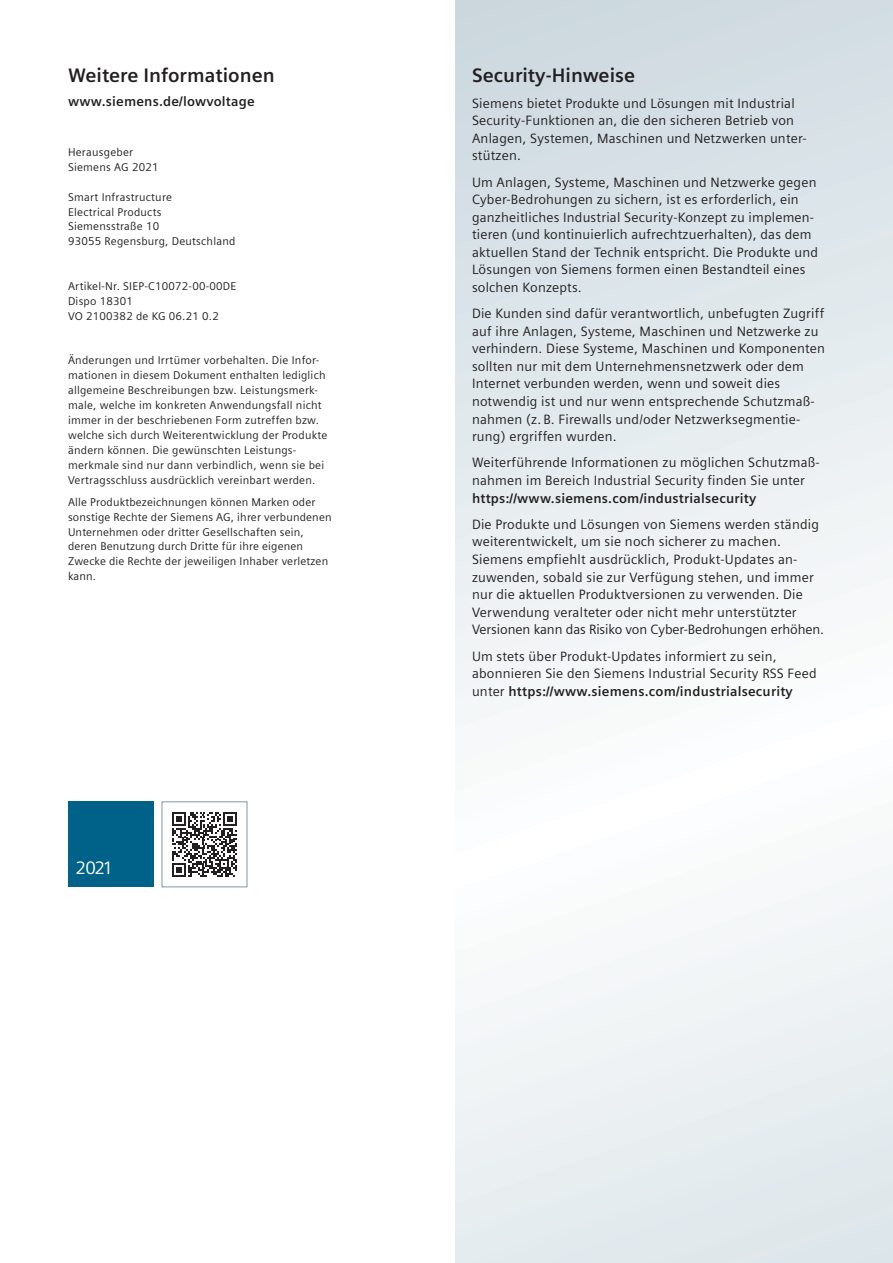
<style>
.page{position:relative;width:893px;height:1263px;background:#fff}
.page>*{position:absolute;margin:0;border:0;box-sizing:border-box;transform-origin:0 0}
._02__Subhead_Black{font:700 19.5px "Siemens Sans";color:#231f20}
._66__Eye_catcher_12p{font:18px "Siemens Sans";color:#fff}
._03__Body_text__9pt{font:13.5px/17.5px "Siemens Sans";letter-spacing:.015em;color:#231f20}
._64__Body_text_Headl{font:700 13.5px "Siemens Sans";letter-spacing:.015em;color:#231f20}
._00_Imprint{font:11.25px/14.9px "Siemens Sans";letter-spacing:.02em;color:#231f20}
.s1{font-weight:700}
</style>
<div class="page">
<svg style="left:455px;top:0;width:438px;height:1263px"></svg>
<div style="left:68px;top:801px;width:85px;height:85px;background:#006288"></div>
<svg style="left:172px;top:812px;width:65px;height:64px"></svg>
<div style="left:162px;top:801px;width:85px;height:86px;border:1px solid #7c98a6"></div>
<p class="_02__Subhead_Black" style="left:68px;top:60px;width:208px">Weitere Informationen</p>
<p class="_64__Body_text_Headl" style="left:68px;top:91px;width:188px">www.siemens.de/lowvoltage</p>
<p class="_00_Imprint" style="left:68px;top:144px;width:92px">Herausgeber<br>Siemens AG 2021</p>
<p class="_00_Imprint" style="left:68px;top:189px;width:169px">Smart Infrastructure<br>Electrical Products<br>Siemensstraße 10<br>93055 Regensburg, Deutschland</p>
<p class="_00_Imprint" style="left:68px;top:278px;width:170px">Artikel-Nr. SIEP-C10072-00-00DE<br>Dispo 18301<br>VO 2100382 de KG 06.21 0.2</p>
<p class="_00_Imprint" style="left:68px;top:352px;width:261px">Änderungen und Irrtümer vorbehalten. Die Infor&shy;mationen in diesem Dokument enthalten lediglich allgemeine Beschreibungen bzw. Leistungsmerk&shy;male, welche im konkreten Anwendungsfall nicht immer in der beschriebenen Form zutreffen bzw. welche sich durch Weiterentwicklung der Produkte ändern können. Die gewünschten Leistungs&shy;merkmale sind nur dann verbindlich, wenn sie bei Vertragsschluss ausdrücklich vereinbart werden.</p>
<p class="_00_Imprint" style="left:68px;top:494px;width:265px">Alle Produktbezeichnungen können Marken oder sonstige Rechte der Siemens AG, ihrer verbundenen Unternehmen oder dritter Gesellschaften sein, deren Benutzung durch Dritte für ihre eigenen Zwecke die Rechte der jeweiligen Inhaber verletzen kann.</p>
<p class="_66__Eye_catcher_12p" style="left:77px;top:854px;width:37px">2021</p>
<p class="_02__Subhead_Black" style="left:472px;top:61px;width:165px">Security-Hinweise</p>
<p class="_03__Body_text__9pt" style="left:472px;top:93px;width:336px">Siemens bietet Produkte und Lösungen mit Industrial Security-Funktionen an, die den sicheren Betrieb von Anlagen, Systemen, Maschinen und Netzwerken unter&shy;stützen.</p>
<p class="_03__Body_text__9pt" style="left:472px;top:172px;width:347px">Um Anlagen, Systeme, Maschinen und Netzwerke gegen Cyber-Bedrohungen zu sichern, ist es erforderlich, ein ganzheitliches Industrial Security-Konzept zu implemen&shy;tieren (und kontinuierlich aufrechtzuerhalten), das dem aktuellen Stand der Technik entspricht. Die Produkte und Lösungen von Siemens formen einen Bestandteil eines solchen Konzepts.</p>
<p class="_03__Body_text__9pt" style="left:472px;top:304px;width:354px">Die Kunden sind dafür verantwortlich, unbefugten Zugriff auf ihre Anlagen, Systeme, Maschinen und Netzwerke zu verhindern. Diese Systeme, Maschinen und Komponenten sollten nur mit dem Unternehmensnetzwerk oder dem Internet verbunden werden, wenn und soweit dies notwendig ist und nur wenn entsprechende Schutzmaß&shy;nahmen (z. B. Firewalls und/oder Netzwerksegmentie&shy;rung) ergriffen wurden.</p>
<p class="_03__Body_text__9pt" style="left:472px;top:453px;width:349px">Weiterführende Informationen zu möglichen Schutzmaß&shy;nahmen im Bereich Industrial Security finden Sie unter <span class="s1">https://www.siemens.com/industrialsecurity</span></p>
<p class="_03__Body_text__9pt" style="left:472px;top:514px;width:354px">Die Produkte und Lösungen von Siemens werden ständig weiterentwickelt, um sie noch sicherer zu machen.<br>Siemens empfiehlt ausdrücklich, Produkt-Updates an&shy;zuwenden, sobald sie zur Verfügung stehen, und immer nur die aktuellen Produktversionen zu verwenden. Die Verwendung veralteter oder nicht mehr unterstützter Versionen kann das Risiko von Cyber-Bedrohungen erhöhen.</p>
<p class="_03__Body_text__9pt" style="left:472px;top:646px;width:346px">Um stets über Produkt-Updates informiert zu sein, abonnieren Sie den Siemens Industrial Security RSS Feed unter <span class="s1">https://www.siemens.com/industrialsecurity</span></p>
</div>
